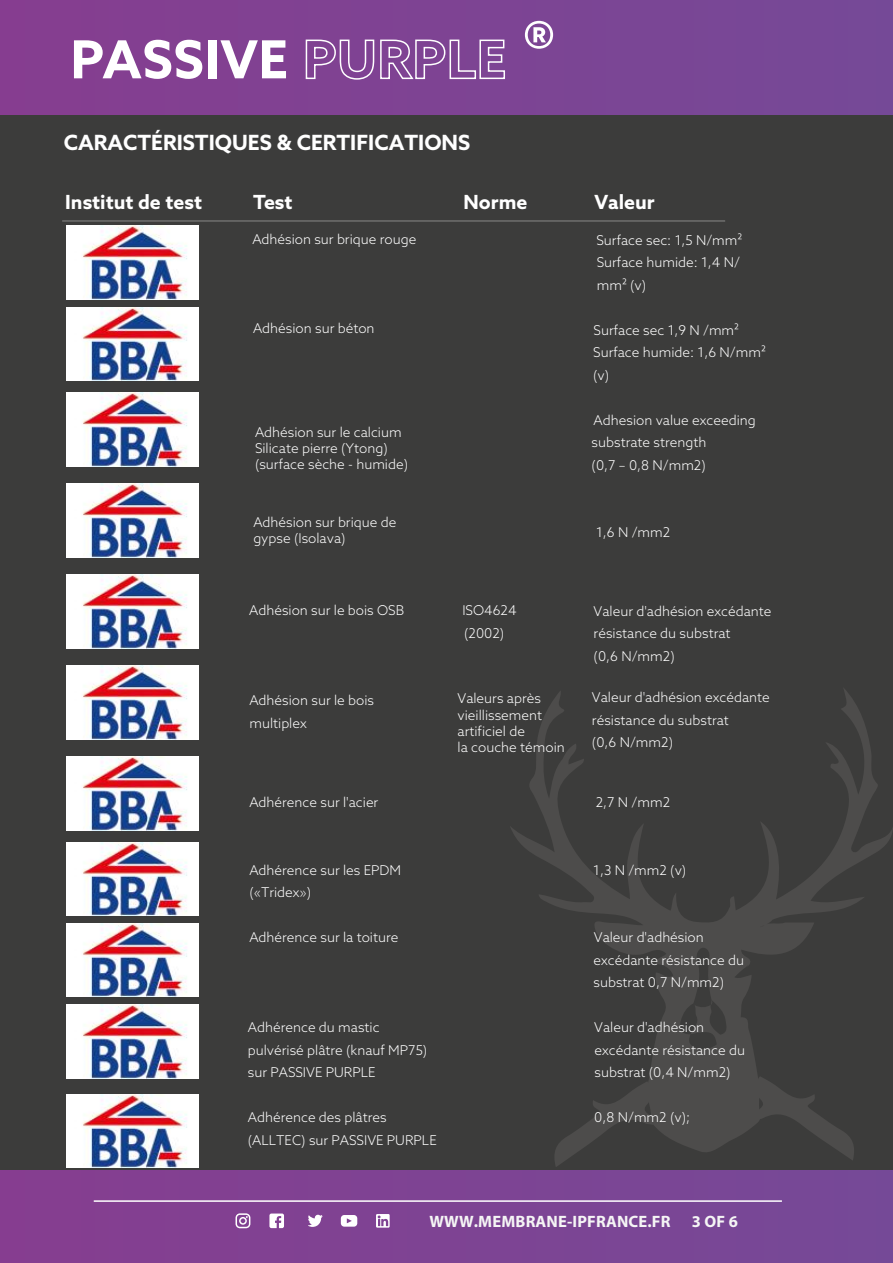
<style>
.page{position:relative;width:893px;height:1263px;background:#3c3c3b}
.page>*{position:absolute;margin:0;border:0;box-sizing:border-box;transform-origin:0 0}
.t1{font:700 75px "Azo Sans";color:#fff}
.t2{font:700 52.5px "Azo Sans";letter-spacing:.015em;color:#fff}
.t3{font:700 21px "Azo Sans";color:#fff}
.t4{font:700 19.5px "Azo Sans";color:#fff}
.t5{font:700 16.5px "Myriad Pro";letter-spacing:.01em;color:#f5f5f5}
.t6{font:300 13.5px/22.5px "Azo Sans";color:#fff}
</style>
<div class="page">
<svg style="left:511px;top:689px;width:382px;height:466px"></svg>
<svg style="left:552px;top:1081px;width:101px;height:86px"></svg>
<div style="left:0;top:0;width:893px;height:114px;background:#7d4493"></div>
<div style="left:0;top:1170px;width:893px;height:93px;background:#7e4393"></div>
<hr style="left:94px;top:1200px;width:688px;height:2px;background:#fff">
<svg style="left:236px;top:1213px;width:14px;height:15px"></svg>
<svg style="left:269px;top:1213px;width:15px;height:15px"></svg>
<svg style="left:308px;top:1215px;width:15px;height:12px"></svg>
<svg style="left:341px;top:1215px;width:16px;height:11px"></svg>
<svg style="left:376px;top:1214px;width:14px;height:13px"></svg>
<hr style="left:62px;top:220px;width:663px;height:2px;background:#6f6f6e">
<svg style="left:305px;top:39px;width:200px;height:41px"></svg>
<img style="left:67px;top:226px;width:132px;height:73px">
<img style="left:67px;top:308px;width:132px;height:73px">
<img style="left:67px;top:393px;width:132px;height:73px">
<img style="left:67px;top:484px;width:132px;height:73px">
<img style="left:67px;top:575px;width:132px;height:73px">
<img style="left:67px;top:666px;width:132px;height:73px">
<img style="left:67px;top:757px;width:132px;height:73px">
<img style="left:67px;top:842px;width:132px;height:74px">
<img style="left:67px;top:1005px;width:132px;height:73px">
<img style="left:67px;top:1094px;width:132px;height:73px">
<img style="left:67px;top:924px;width:132px;height:73px">
<h2 class="t2" style="left:70px;top:25px;width:219px">PASSIVE</h2>
<h3 class="t3" style="left:64px;top:129px;width:408px">CARACTÉRISTIQUES &amp; CERTIFICATIONS</h3>
<h1 class="t1" style="left:522px;top:-1px;width:35px">®</h1>
<h3 class="t4" style="left:65px;top:190px;width:138px">Institut de test</h3>
<h3 class="t4" style="left:253px;top:190px;width:41px">Test</h3>
<h3 class="t4" style="left:464px;top:190px;width:65px">Norme</h3>
<h3 class="t4" style="left:594px;top:190px;width:62px">Valeur</h3>
<p class="t6" style="left:252px;top:228px;width:165px">Adhésion sur brique rouge</p>
<p class="t6" style="left:596px;top:228px;width:147px">Surface sec: 1,5 N/mm2<br>Surface humide: 1,4 N/ mm2 (v)</p>
<p class="t6" style="left:253px;top:317px;width:123px">Adhésion sur béton</p>
<p class="t6" style="left:593px;top:318px;width:174px">Surface sec 1,9 N /mm2<br>Surface humide: 1,6 N/mm2 (v)</p>
<p class="t6" style="left:592px;top:408px;width:166px">Adhesion value exceeding substrate strength<br>(0,7 – 0,8 N/mm2)</p>
<p class="t6" style="left:255px;top:424px;width:155px;line-height:16.2px">Adhésion sur le calcium<br>Silicate pierre (Ytong) (surface sèche - humide)</p>
<p class="t6" style="left:253px;top:514px;width:145px;line-height:16.2px">Adhésion sur brique de gypse (Isolava)</p>
<p class="t6" style="left:249px;top:599px;width:157px">Adhésion sur le bois OSB</p>
<p class="t6" style="left:462px;top:599px;width:56px">ISO4624 (2002)</p>
<p class="t6" style="left:249px;top:689px;width:126px">Adhésion sur le bois multiplex</p>
<p class="t6" style="left:249px;top:791px;width:130px">Adhérence sur l'acier</p>
<p class="t6" style="left:249px;top:858px;width:153px">Adhérence sur les EPDM («Tridex»)</p>
<p class="t6" style="left:249px;top:926px;width:151px">Adhérence sur la toiture</p>
<p class="t6" style="left:458px;top:690px;width:109px;line-height:16.2px">Valeurs après vieillissement artificiel de<br>la couche témoin</p>
<p class="t6" style="left:248px;top:1016px;width:181px">Adhérence du mastic pulvérisé plâtre (knauf MP75) sur PASSIVE PURPLE</p>
<p class="t6" style="left:248px;top:1106px;width:190px">Adhérence des plâtres (ALLTEC) sur PASSIVE PURPLE</p>
<p class="t6" style="left:596px;top:521px;width:76px">1,6 N /mm2</p>
<p class="t6" style="left:594px;top:599px;width:179px">Valeur d'adhésion excédante résistance du substrat<br>(0,6 N/mm2)</p>
<p class="t6" style="left:592px;top:686px;width:179px">Valeur d'adhésion excédante résistance du substrat<br>(0,6 N/mm2)</p>
<p class="t6" style="left:596px;top:791px;width:76px">2,7 N /mm2</p>
<p class="t6" style="left:593px;top:858px;width:95px">1,3 N /mm2 (v)</p>
<p class="t6" style="left:593px;top:926px;width:152px">Valeur d'adhésion excédante résistance du substrat 0,7 N/mm2)</p>
<p class="t6" style="left:594px;top:1016px;width:152px">Valeur d'adhésion excédante résistance du substrat (0,4 N/mm2)</p>
<p class="t6" style="left:594px;top:1106px;width:97px">0,8 N/mm2 (v);</p>
<p class="t5" style="left:429px;top:1211px;width:243px">WWW.MEMBRANE-IPFRANCE.FR</p>
<p class="t5" style="left:692px;top:1211px;width:48px">3 OF 6</p>
</div>
